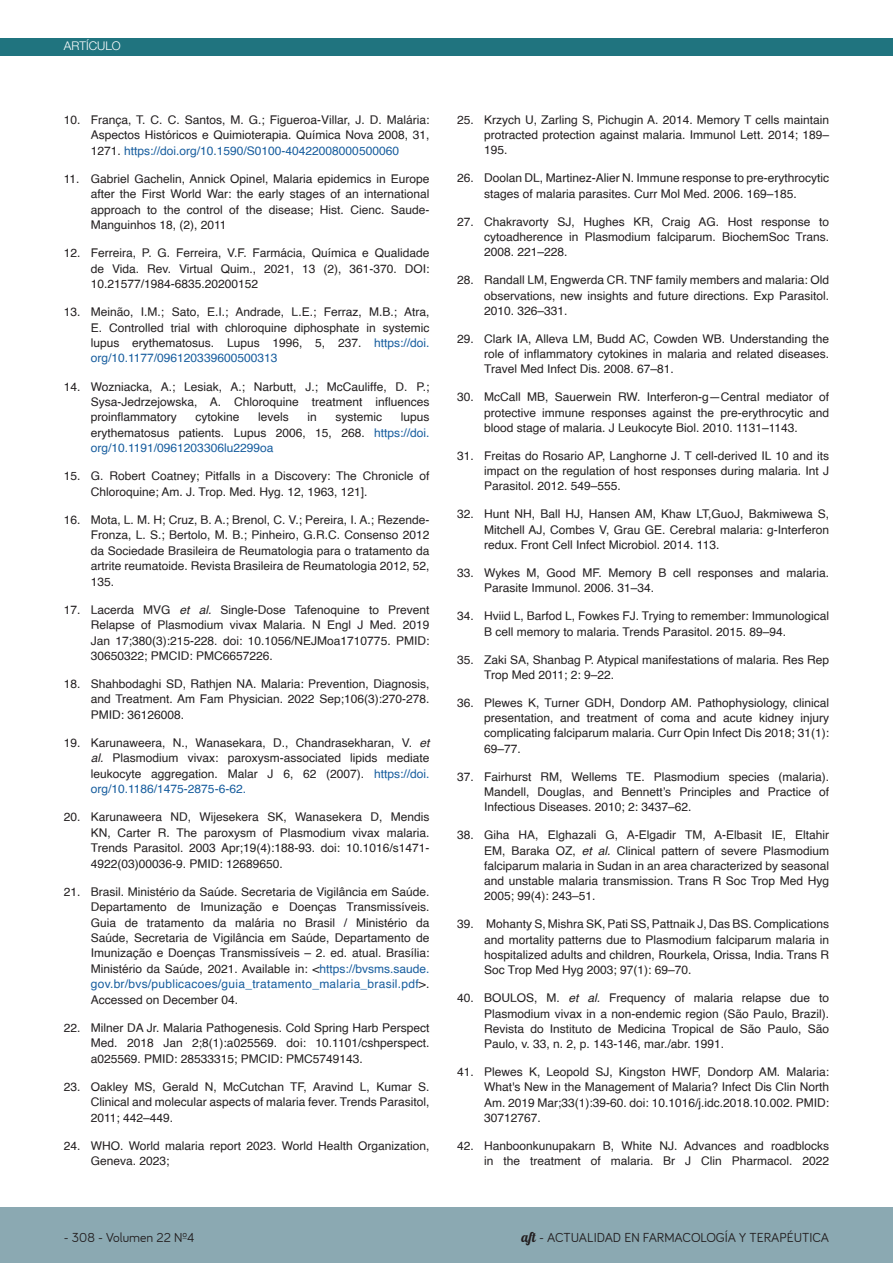
<style>
.page{position:relative;width:893px;height:1263px;background:#fff}
.page>*{position:absolute;margin:0;border:0;box-sizing:border-box;transform-origin:0 0}
.NUMERACIÓN{font:13.5px "Bariol";color:#231f20}
.t1{font:12px/15.5px "Helvetica";color:#231f20;text-align:justify}
.t2{font:300 12px "Helvetica Neue";color:#fff}
.s1{color:#175d9e}
.s2{font-style:italic}
.s3{font-family:"Lobster 1.4"}
</style>
<div class="page">
<div style="left:0;top:1208px;width:893px;height:55px;background:#8ba9b2"></div>
<div style="left:0;top:38px;width:893px;height:17px;background:#20747f"></div>
<p class="t2" style="left:64px;top:38px;width:58px">ARTÍCULO</p>
<p class="t1" style="left:91px;top:112px;width:340px;text-indent:-27px">10. França, T. C. C. Santos, M. G.; Figueroa-Villar, J. D. Malária:<br>Aspectos Históricos e Quimioterapia. Química Nova 2008, 31, 1271. <span class="s1">https://doi.org/10.1590/S0100-40422008000500060</span></p>
<p class="t1" style="left:91px;top:171px;width:340px;text-indent:-27px">11. Gabriel Gachelin, Annick Opinel, Malaria epidemics in Europe after the First World War: the early stages of an international approach to the control of the disease; Hist. Cienc. Saude-Manguinhos 18, (2), 2011</p>
<p class="t1" style="left:91px;top:246px;width:340px;text-indent:-27px">12. Ferreira, P. G. Ferreira, V.F. Farmácia, Química e Qualidade de Vida. Rev. Virtual Quim., 2021, 13 (2), 361-370. DOI:<br>10.21577/1984-6835.20200152</p>
<p class="t1" style="left:91px;top:305px;width:340px;text-indent:-27px">13. Meinão, I.M.; Sato, E.I.; Andrade, L.E.; Ferraz, M.B.; Atra, E. Controlled trial with chloroquine diphosphate in systemic lupus erythematosus. Lupus 1996, 5, 237. <span class="s1">https://doi. org/10.1177/096120339600500313</span></p>
<p class="t1" style="left:91px;top:379px;width:340px;text-indent:-27px">14. Wozniacka, A.; Lesiak, A.; Narbutt, J.; McCauliffe, D. P.; Sysa-Jedrzejowska, A. Chloroquine treatment influences proinflammatory</p>
<p class="t1" style="left:91px;top:410px;width:340px;text-indent:310px">lupus erythematosus patients. Lupus 2006, 15, 268. <span class="s1">https://doi. org/10.1191/0961203306lu2299oa</span></p>
<p class="t1" style="left:91px;top:469px;width:340px;text-indent:-27px">15. G. Robert Coatney; Pitfalls in a Discovery: The Chronicle of<br>Chloroquine; Am. J. Trop. Med. Hyg. 12, 1963, 121].</p>
<p class="t1" style="left:91px;top:512px;width:340px;text-indent:-27px">16. Mota, L. M. H; Cruz, B. A.; Brenol, C. V.; Pereira, I. A.; Rezende-Fronza, L. S.; Bertolo, M. B.; Pinheiro, G.R.C. Consenso 2012 da Sociedade Brasileira de Reumatologia para o tratamento da artrite reumatoide. Revista Brasileira de Reumatologia 2012, 52, 135.</p>
<p class="t1" style="left:91px;top:602px;width:340px;text-indent:-27px">17. Lacerda MVG <span class="s2">et al.</span> Single-Dose Tafenoquine to Prevent Relapse of Plasmodium vivax Malaria. N Engl J Med. 2019<br>Jan 17;380(3):215-228. doi: 10.1056/NEJMoa1710775. PMID:<br>30650322; PMCID: PMC6657226.</p>
<p class="t1" style="left:91px;top:676px;width:340px;text-indent:-27px">18. Shahbodaghi SD, Rathjen NA. Malaria: Prevention, Diagnosis, and Treatment. Am Fam Physician. 2022 Sep;106(3):270-278.<br>PMID: 36126008.</p>
<p class="t1" style="left:91px;top:735px;width:340px;text-indent:-27px">19. Karunaweera, N., Wanasekara, D., Chandrasekharan, V. <span class="s2">et al.</span> Plasmodium vivax: paroxysm-associated lipids mediate leukocyte aggregation. Malar J 6, 62 (2007). <span class="s1">https://doi. org/10.1186/1475-2875-6-62.</span></p>
<p class="t1" style="left:91px;top:810px;width:340px;text-indent:-27px">20. Karunaweera ND, Wijesekera SK, Wanasekera D, Mendis KN, Carter R. The paroxysm of Plasmodium vivax malaria.<br>Trends Parasitol. 2003 Apr;19(4):188-93. doi: 10.1016/s1471- 4922(03)00036-9. PMID: 12689650.</p>
<p class="t1" style="left:91px;top:884px;width:340px;text-indent:-27px">21. Brasil. Ministério da Saúde. Secretaria de Vigilância em Saúde.<br>Departamento de Imunização e Doenças Transmissíveis.<br>Guia de tratamento da malária no Brasil / Ministério da Saúde, Secretaria de Vigilância em Saúde, Departamento de Imunização e Doenças Transmissíveis – 2. ed. atual. Brasília:<br>Ministério da Saúde, 2021. Available in: &lt;<span class="s1">https://bvsms.saude. gov.br/bvs/publicacoes/guia_tratamento_malaria_brasil.pdf</span>&gt;.<br>Accessed on December 04.</p>
<p class="t1" style="left:91px;top:1020px;width:340px;text-indent:-27px">22. Milner DA Jr. Malaria Pathogenesis. Cold Spring Harb Perspect Med. 2018 Jan 2;8(1):a025569. doi: 10.1101/cshperspect. a025569. PMID: 28533315; PMCID: PMC5749143.</p>
<p class="t1" style="left:91px;top:1079px;width:340px;text-indent:-27px">23. Oakley MS, Gerald N, McCutchan TF, Aravind L, Kumar S.<br>Clinical and molecular aspects of malaria fever. Trends Parasitol, 2011; 442–449.</p>
<p class="t1" style="left:91px;top:1138px;width:340px;text-indent:-27px">24. WHO. World malaria report 2023. World Health Organization,<br>Geneva. 2023;</p>
<p class="t1" style="left:195px;top:410px;width:46px">cytokine</p>
<p class="t1" style="left:258px;top:410px;width:32px">levels</p>
<p class="t1" style="left:307px;top:410px;width:11px">in</p>
<p class="t1" style="left:335px;top:410px;width:48px">systemic</p>
<p class="t1" style="left:484px;top:112px;width:347px;text-indent:-27px">25. Krzych U, Zarling S, Pichugin A. 2014. Memory T cells maintain protracted protection against malaria. Immunol Lett. 2014; 189– 195.</p>
<p class="t1" style="left:457px;top:171px;width:374px;text-align:center">26. Doolan DL, Martinez-Alier N. Immune response to pre-erythrocytic stages of malaria parasites. Curr Mol Med. 2006. 169–185.</p>
<p class="t1" style="left:484px;top:214px;width:347px;text-indent:-27px">27. Chakravorty SJ, Hughes KR, Craig AG. Host response to cytoadherence in Plasmodium falciparum. BiochemSoc Trans.<br>2008. 221–228.</p>
<p class="t1" style="left:484px;top:273px;width:347px;text-indent:-27px">28. Randall LM, Engwerda CR. TNF family members and malaria: Old observations, new insights and future directions. Exp Parasitol.<br>2010. 326–331.</p>
<p class="t1" style="left:484px;top:331px;width:347px;text-indent:-27px">29. Clark IA, Alleva LM, Budd AC, Cowden WB. Understanding the role of inflammatory cytokines in malaria and related diseases.<br>Travel Med Infect Dis. 2008. 67–81.</p>
<p class="t1" style="left:484px;top:390px;width:347px;text-indent:-27px">30. McCall MB, Sauerwein RW. Interferon-g—Central mediator of protective immune responses against the pre-erythrocytic and blood stage of malaria. J Leukocyte Biol. 2010. 1131–1143.</p>
<p class="t1" style="left:484px;top:448px;width:347px;text-indent:-27px">31. Freitas do Rosario AP, Langhorne J. T cell-derived IL 10 and its impact on the regulation of host responses during malaria. Int J Parasitol. 2012. 549–555.</p>
<p class="t1" style="left:484px;top:507px;width:347px;text-indent:-27px">32. Hunt NH, Ball HJ, Hansen AM, Khaw LT,GuoJ, Bakmiwewa S, Mitchell AJ, Combes V, Grau GE. Cerebral malaria: g-Interferon redux. Front Cell Infect Microbiol. 2014. 113.</p>
<p class="t1" style="left:484px;top:565px;width:347px;text-indent:-27px">33. Wykes M, Good MF. Memory B cell responses and malaria.<br>Parasite Immunol. 2006. 31–34.</p>
<p class="t1" style="left:484px;top:609px;width:347px;text-indent:-27px">34. Hviid L, Barfod L, Fowkes FJ. Trying to remember: Immunological<br>B cell memory to malaria. Trends Parasitol. 2015. 89–94.</p>
<p class="t1" style="left:484px;top:652px;width:347px;text-indent:-27px">35. Zaki SA, Shanbag P. Atypical manifestations of malaria. Res Rep<br>Trop Med 2011; 2: 9–22.</p>
<p class="t1" style="left:484px;top:695px;width:347px;text-indent:-27px">36. Plewes K, Turner GDH, Dondorp AM. Pathophysiology, clinical presentation, and treatment of coma and acute kidney injury complicating falciparum malaria. Curr Opin Infect Dis 2018; 31(1):<br>69–77.</p>
<p class="t1" style="left:484px;top:769px;width:347px;text-indent:-27px">37. Fairhurst RM, Wellems TE. Plasmodium species (malaria).<br>Mandell, Douglas, and Bennett’s Principles and Practice of Infectious Diseases. 2010; 2: 3437–62.</p>
<p class="t1" style="left:484px;top:828px;width:347px;text-indent:-27px">38. Giha HA, Elghazali G, A-Elgadir TM, A-Elbasit IE, Eltahir EM, Baraka OZ, <span class="s2">et al.</span> Clinical pattern of severe Plasmodium falciparum malaria in Sudan in an area characterized by seasonal and unstable malaria transmission. Trans R Soc Trop Med Hyg 2005; 99(4): 243–51.</p>
<p class="t1" style="left:484px;top:917px;width:347px;text-indent:-27px">39. Mohanty S, Mishra SK, Pati SS, Pattnaik J, Das BS. Complications and mortality patterns due to Plasmodium falciparum malaria in hospitalized adults and children, Rourkela, Orissa, India. Trans R Soc Trop Med Hyg 2003; 97(1): 69–70.</p>
<p class="t1" style="left:484px;top:991px;width:347px;text-indent:-27px">40. BOULOS, M. <span class="s2">et al.</span> Frequency of malaria relapse due to Plasmodium vivax in a non-endemic region (São Paulo, Brazil).<br>Revista do Instituto de Medicina Tropical de São Paulo, São Paulo, v. 33, n. 2, p. 143-146, mar./abr. 1991.</p>
<p class="t1" style="left:484px;top:1064px;width:347px;text-indent:-27px">41. Plewes K, Leopold SJ, Kingston HWF, Dondorp AM. Malaria:<br>What's New in the Management of Malaria? Infect Dis Clin North Am. 2019 Mar;33(1):39-60. doi: 10.1016/j.idc.2018.10.002. PMID:<br>30712767.</p>
<p class="t1" style="left:457px;top:1138px;width:374px;text-align:right">42. Hanboonkunupakarn B, White NJ. Advances and roadblocks in the treatment of malaria. Br J Clin Pharmacol. 2022</p>
<p class="NUMERACIÓN" style="left:64px;top:1230px;width:132px">- 308 - Volumen 22 Nº4</p>
<p class="NUMERACIÓN" style="left:522px;top:1230px;width:309px"><span class="s3">aft</span> - ACTUALIDAD EN FARMACOLOGÍA Y TERAPÉUTICA</p>
</div>
